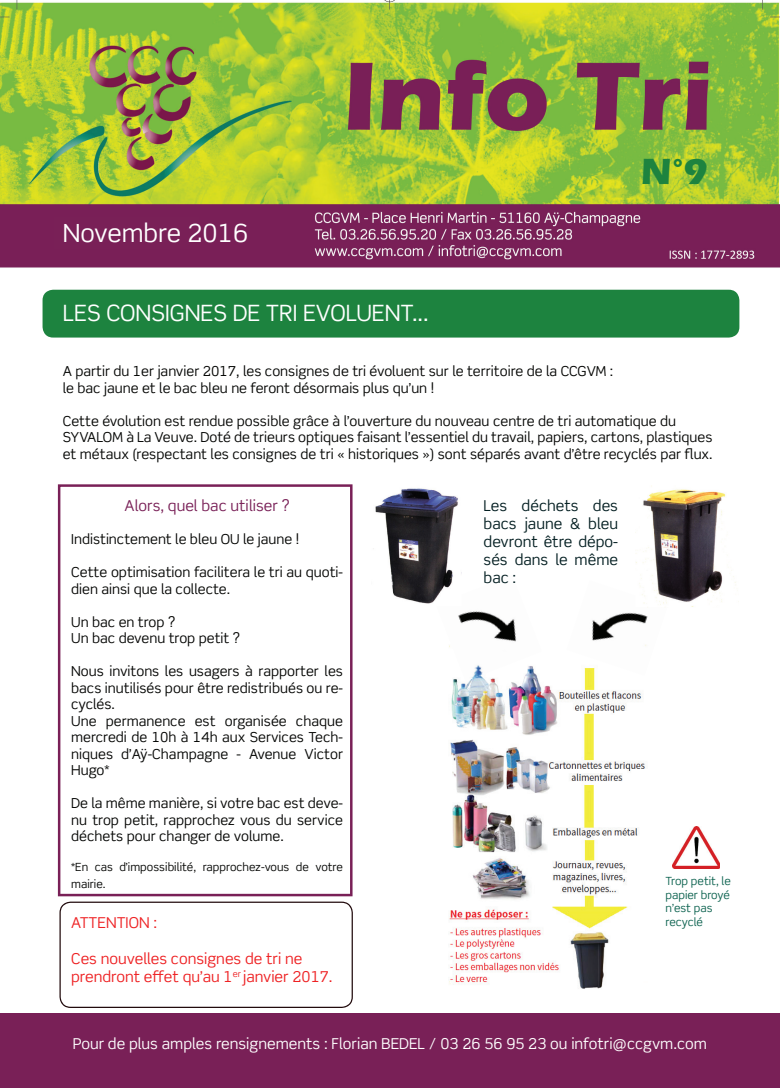
<style>
.page{position:relative;width:780px;height:1088px;background:#fff}
.page>*{position:absolute;margin:0;border:0;box-sizing:border-box;transform-origin:0 0}
.t1{font:700 37.5px "Eras ITC";color:#1d833f}
.t2{font:25px "Scene Std";color:#fff}
.t3{font:22.5px "Scene Std";color:#fff}
.t4{font:15px "Scene Std";color:#fff}
.t5{font:15px/18px "Scene Std";color:#ee2123}
.t6{font:15px/18px "Scene Std";color:#041f22;text-align:justify}
.t7{font:15px "Scene Std";color:#792057}
.t8{font:13.75px/16.5px "Scene Std";color:#040503}
.t9{font:11.25px/16.5px "Scene Std";color:#040503}
.t10{font:11.25px/13.5px "Scene Std";color:#0c624f}
</style>
<div class="page">
<div style="left:43px;top:290px;width:696px;height:48px;background:#1d833f;border-radius:11px"></div>
<img style="left:0;top:0;width:780px;height:268px">
<div style="left:0;top:1014px;width:780px;height:74px;background:#792057"></div>
<svg style="left:58px;top:484px;width:294px;height:412px"></svg>
<div style="left:55px;top:217px;width:144px;height:31px;background:#792057"></div>
<svg style="left:59px;top:901px;width:294px;height:107px"></svg>
<img style="left:373px;top:488px;width:85px;height:116px">
<img style="left:635px;top:486px;width:101px;height:121px">
<img style="left:449px;top:676px;width:196px;height:313px">
<img style="left:436px;top:575px;width:81px;height:65px">
<img style="left:436px;top:595px;width:25px;height:11px">
<img style="left:449px;top:640px;width:93px;height:41px">
<img style="left:592px;top:580px;width:75px;height:60px">
<img style="left:635px;top:595px;width:32px;height:12px">
<img style="left:584px;top:640px;width:62px;height:36px">
<img style="left:672px;top:827px;width:48px;height:41px">
<h2 class="t2" style="left:63px;top:217px;width:187px">Novembre 2016</h2>
<h3 class="t3" style="left:63px;top:299px;width:367px">LES CONSIGNES DE TRI EVOLUENT...</h3>
<h1 class="t1" style="left:640px;top:150px;width:69px">N°9</h1>
<p class="t8" style="left:63px;top:363px;width:552px">A partir du 1er janvier 2017, les consignes de tri évoluent sur le territoire de la CCGVM : le bac jaune et le bac bleu ne feront désormais plus qu’un !</p>
<p class="t8" style="left:63px;top:413px;width:651px">Cette évolution est rendue possible grâce à l’ouverture du nouveau centre de tri automatique du<br>SYVALOM à La Veuve. Doté de trieurs optiques faisant l’essentiel du travail, papiers, cartons, plastiques et métaux (respectant les consignes de tri « historiques ») sont séparés avant d’être recyclés par flux.</p>
<p class="t7" style="left:125px;top:496px;width:166px">Alors, quel bac utiliser ?</p>
<p class="t8" style="left:71px;top:531px;width:229px">Indistinctement le bleu OU le jaune !</p>
<p class="t8" style="left:71px;top:564px;width:273px">Cette optimisation facilitera le tri au quoti&shy;dien ainsi que la collecte.</p>
<p class="t8" style="left:71px;top:613px;width:170px">Un bac en trop ?<br>Un bac devenu trop petit ?</p>
<p class="t8" style="left:71px;top:663px;width:273px">Nous invitons les usagers à rapporter les bacs inutilisés pour être redistribués ou re&shy;cyclés.<br>Une permanence est organisée chaque mercredi de 10h à 14h aux Services Tech&shy;niques d’Aÿ-Champagne - Avenue Victor<br>Hugo*</p>
<p class="t8" style="left:71px;top:795px;width:273px;text-align:justify">De la même manière, si votre bac est deve&shy;nu trop petit, rapprochez vous du service déchets pour changer de volume.</p>
<p class="t9" style="left:71px;top:859px;width:273px">*En cas d’impossibilité, rapprochez-vous de votre mairie.</p>
<p class="t5" style="left:71px;top:913px;width:87px">ATTENTION :</p>
<p class="t5" style="left:71px;top:949px;width:263px">Ces nouvelles consignes de tri ne prendront effet qu’au 1<sup>er</sup> janvier 2017.</p>
<p class="t6" style="left:483px;top:497px;width:136px">Les déchets des bacs jaune &amp; bleu devront être dépo&shy;sés dans le même bac :</p>
<p class="t10" style="left:665px;top:874px;width:67px">Trop petit, le papier broyé n’est pas recyclé</p>
<p class="t4" style="left:73px;top:1034px;width:635px">Pour de plus amples rensignements : Florian BEDEL / 03 26 56 95 23 ou infotri@ccgvm.com</p>
</div>
